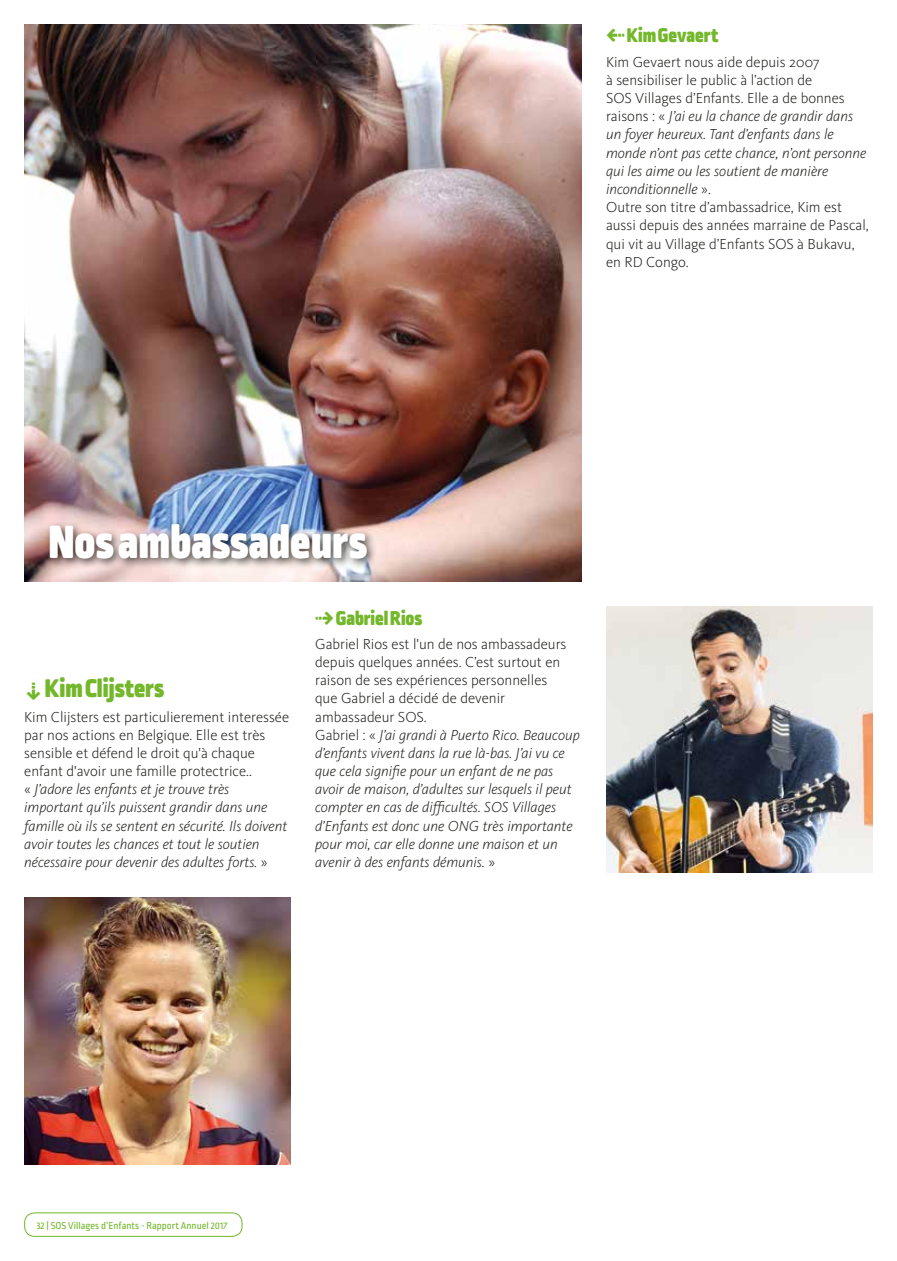
<style>
.page{position:relative;width:897px;height:1261px;background:#fff}
.page>*{position:absolute;margin:0;border:0;box-sizing:border-box;transform-origin:0 0}
.t1{font:900 49.5px "Ropa Soft Pro";color:#fff}
.t2{font:900 27px "Ropa Soft Pro";color:#73b72b}
.t3{font:900 21px "Ropa Soft Pro";color:#73b72b}
.t4{font:italic 300 15px/18.1px "Kievit OT";color:#1d1d1b}
.t5{font:300 15px/18.1px "Kievit OT";color:#1d1d1b}
.t6{font:10.5px "Ropa Soft Pro";color:#73b72b}
.s1{font-style:italic}
.s2{font-size:21px}
.s3{font-style:normal}
</style>
<div class="page">
<img style="left:24px;top:24px;width:558px;height:558px">
<img style="left:24px;top:897px;width:267px;height:266px">
<img style="left:606px;top:606px;width:267px;height:267px">
<div style="left:45px;top:518px;width:332px;height:51px;background:#1d1d1b;opacity:.75"></div>
<div style="left:24px;top:1212px;width:218px;height:24px;border:1px solid #73b72b;border-radius:10px"></div>
<h3 class="t3" style="left:606px;top:23px;width:114px">← Kim Gevaert</h3>
<p class="t5" style="left:606px;top:52px;width:264px">Kim Gevaert nous aide depuis 2007<br>à sensibiliser le public à l’action de<br>SOS Villages d’Enfants. Elle a de bonnes raisons : « <span class="s1">J’ai eu la chance de grandir dans un foyer heureux. Tant d’enfants dans le monde n’ont pas cette chance, n’ont personne qui les aime ou les soutient de manière inconditionnelle</span> ».<br>Outre son titre d’ambassadrice, Kim est aussi depuis des années marraine de Pascal, qui vit au Village d’Enfants SOS à Bukavu, en RD Congo.</p>
<h1 class="t1" style="left:48px;top:511px;width:320px">Nos ambassadeurs</h1>
<h2 class="t2" style="left:24px;top:672px;width:142px"><span class="s2">↓</span> Kim Clijsters</h2>
<p class="t4" style="left:24px;top:707px;width:266px"><span class="s3">Kim Clijsters est particulierement interessée par nos actions en Belgique. Elle est très sensible et défend le droit qu'à chaque enfant d'avoir une famille protectrice..<br>«</span> J’adore les enfants et je trouve très important qu’ils puissent grandir dans une famille où ils se sentent en sécurité. Ils doivent avoir toutes les chances et tout le soutien nécessaire pour devenir des adultes forts. <span class="s3">»</span></p>
<h3 class="t3" style="left:315px;top:605px;width:109px">→ Gabriel Rios</h3>
<p class="t4" style="left:315px;top:634px;width:266px"><span class="s3">Gabriel Rios est l'un de nos ambassadeurs depuis quelques années. C’est surtout en raison de ses expériences personnelles<br>que Gabriel a décidé de devenir ambassadeur SOS.<br>Gabriel : «</span> J’ai grandi à Puerto Rico. Beaucoup d’enfants vivent dans la rue là-bas. J’ai vu ce que cela signifie pour un enfant de ne pas avoir de maison, d’adultes sur lesquels il peut compter en cas de difficultés. SOS Villages d’Enfants est donc une ONG très importante pour moi, car elle donne une maison et un avenir à des enfants démunis. <span class="s3">»</span></p>
<p class="t6" style="left:36px;top:1219px;width:192px">32 | SOS Villages d’Enfants - Rapport Annuel 201<span class="s1">7</span></p>
</div>
